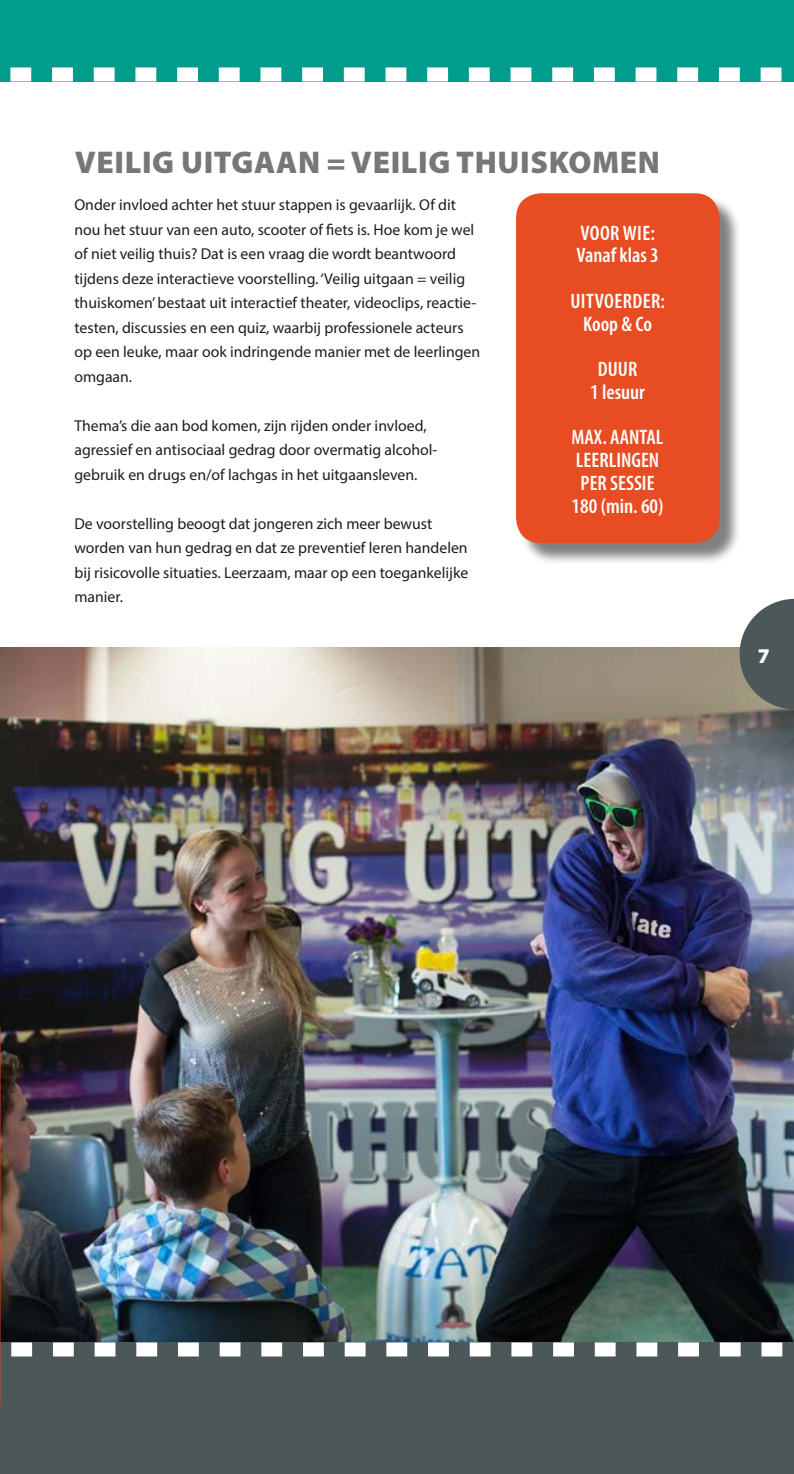
<style>
.page{position:relative;width:794px;height:1474px;background:#fff}
.page>*{position:absolute;margin:0;border:0;box-sizing:border-box;transform-origin:0 0}
.t1{font:900 31.5px "Myriad Pro";letter-spacing:.02em;color:#777}
.t2{font:600 condensed 21px/22.8px "Myriad Pro";color:#fff;text-align:center}
.t3{font:600 condensed 21px/22.8px "Myriad Pro";letter-spacing:.02em;color:#fff;text-align:center}
.t4{font:900 21px "Myriad Pro";color:#fff}
.t5{font:15.75px/24.5px "Myriad Pro";color:#1d1d1b}
</style>
<div class="page">
<hr style="left:0;top:771px;width:1px;height:702px;background:#009d8d">
<img style="left:1px;top:647px;width:793px;height:380px">
<svg style="left:0;top:0;width:794px;height:82px;background:#15a596"></svg>
<div style="left:0;top:1404px;width:794px;height:69px;background:#4c5759"></div>
<svg style="left:739px;top:599px;width:55px;height:110px;background:#69716f"></svg>
<img style="left:0;top:1027px;width:794px;height:377px">
<div style="left:518px;top:196px;width:223px;height:369px;background:#000;opacity:.5"></div>
<div style="left:516px;top:193px;width:203px;height:350px;background:#e74c23;border-radius:25px"></div>
<h1 class="t1" style="left:75px;top:141px;width:587px">VEILIG UITGAAN = VEILIG THUISKOMEN</h1>
<p class="t5" style="left:74px;top:192px;width:407px">Onder invloed achter het stuur stappen is gevaarlijk. Of dit nou het stuur van een auto, scooter of fiets is. Hoe kom je wel of niet veilig thuis? Dat is een vraag die wordt beantwoord tijdens deze interactieve voorstelling. ‘Veilig uitgaan = veilig thuiskomen’ bestaat uit interactief theater, videoclips, reactie&shy;testen, discussies en een quiz, waarbij professionele acteurs op een leuke, maar ook indringende manier met de leerlingen omgaan.</p>
<p class="t5" style="left:74px;top:413px;width:364px">Thema’s die aan bod komen, zijn rijden onder invloed, agressief en antisociaal gedrag door overmatig alcohol&shy;gebruik en drugs en/of lachgas in het uitgaansleven.</p>
<p class="t5" style="left:74px;top:511px;width:395px">De voorstelling beoogt dat jongeren zich meer bewust worden van hun gedrag en dat ze preventief leren handelen bij risicovolle situaties. Leerzaam, maar op een toegankelijke manier.</p>
<h2 class="t2" style="left:576px;top:221px;width:84px;text-align:left">VOOR WIE:<br>Vanaf klas 3</h2>
<h2 class="t3" style="left:570px;top:289px;width:96px">UITVOERDER:<br>Koop &amp; Co</h2>
<h2 class="t2" style="left:590px;top:357px;width:56px">DUUR<br>1 lesuur</h2>
<h2 class="t2" style="left:571px;top:425px;width:93px">MAX. AANTAL<br>LEERLINGEN<br>PER SESSIE<br>180 (min. 60)</h2>
<h2 class="t4" style="left:758px;top:641px;width:14px">7</h2>
</div>
